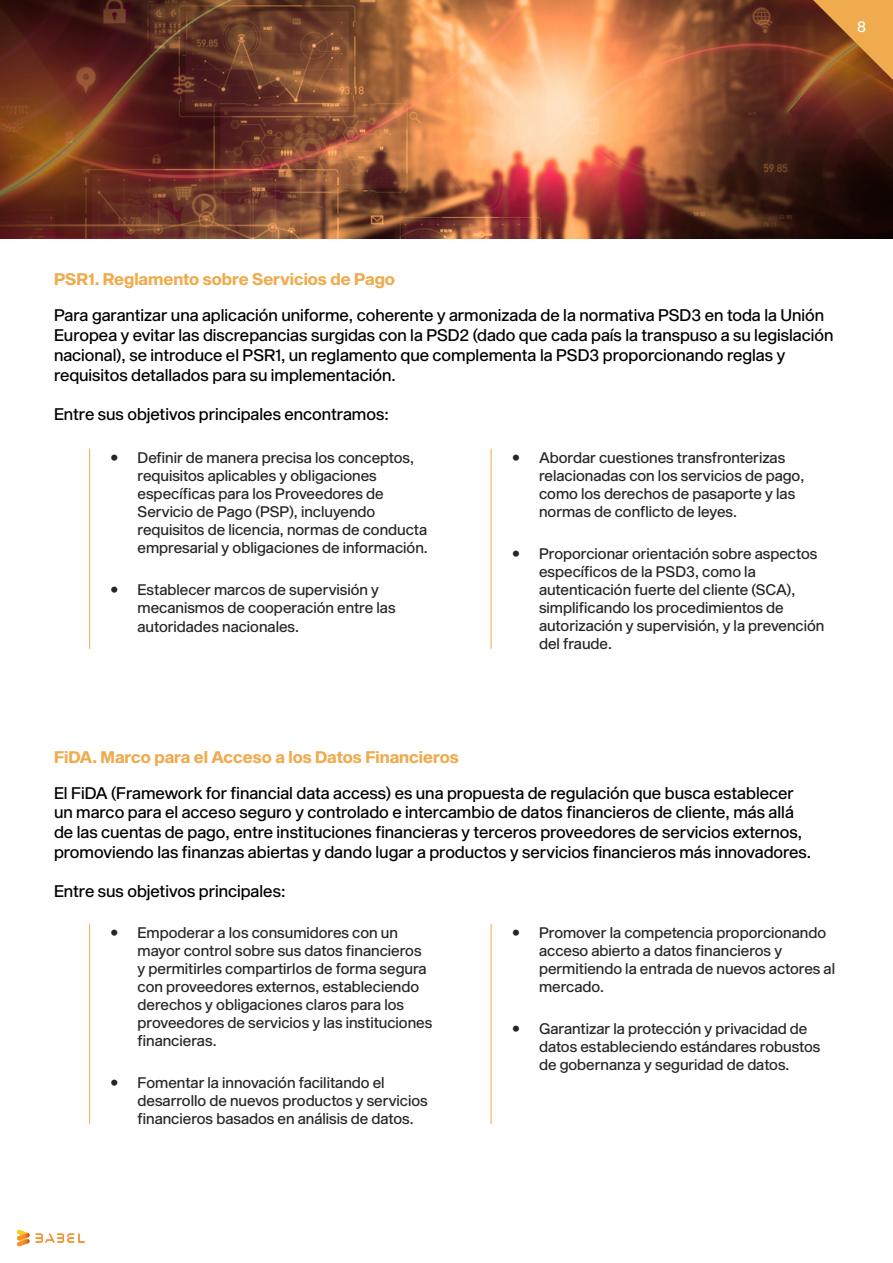
<style>
.page{position:relative;width:893px;height:1263px;background:#fff}
.page>*{position:absolute;margin:0;border:0;box-sizing:border-box;transform-origin:0 0}
.t1{font:16.5px/19.8px "Sequel Sans Headline";color:#000}
.t2{font:700 16.5px "Sequel Sans Headline";color:#efab4d}
.t3{font:15px/18px "Sequel Sans Headline";color:#262626}
.t4{font:15px "Sequel Sans Headline";color:#fff}
</style>
<div class="page">
<img style="left:0;top:0;width:893px;height:238px">
<svg style="left:813px;top:0;width:80px;height:80px;background:#b97934"></svg>
<svg style="left:35px;top:1233px;width:50px;height:10px"></svg>
<svg style="left:17px;top:1230px;width:12px;height:16px"></svg>
<hr style="left:89px;top:449px;width:1px;height:200px;background:#efaa4c">
<hr style="left:89px;top:924px;width:1px;height:200px;background:#efaa4c">
<hr style="left:491px;top:449px;width:1px;height:200px;background:#efaa4c">
<hr style="left:491px;top:924px;width:1px;height:200px;background:#efaa4c">
<p class="t4" style="left:857px;top:16px;width:10px">8</p>
<p class="t2" style="left:54px;top:268px;width:342px">PSR1. Reglamento sobre Servicios de Pago</p>
<p class="t1" style="left:54px;top:306px;width:781px">Para garantizar una aplicación uniforme, coherente y armonizada de la normativa PSD3 en toda la Unión Europea y evitar las discrepancias surgidas con la PSD2 (dado que cada país la transpuso a su legislación nacional), se introduce el PSR1, un reglamento que complementa la PSD3 proporcionando reglas y requisitos detallados para su implementación.</p>
<p class="t1" style="left:54px;top:405px;width:336px">Entre sus objetivos principales encontramos:</p>
<p class="t3" style="left:138px;top:450px;width:292px;text-indent:-27px">• Definir de manera precisa los conceptos, requisitos aplicables y obligaciones específicas para los Proveedores de Servicio de Pago (PSP), incluyendo requisitos de licencia, normas de conducta empresarial y obligaciones de información.</p>
<p class="t3" style="left:138px;top:582px;width:260px;text-indent:-27px">• Establecer marcos de supervisión y mecanismos de cooperación entre las autoridades nacionales.</p>
<p class="t2" style="left:54px;top:745px;width:406px">FiDA. Marco para el Acceso a los Datos Financieros</p>
<p class="t3" style="left:539px;top:450px;width:267px;text-indent:-27px">• Abordar cuestiones transfronterizas relacionadas con los servicios de pago, como los derechos de pasaporte y las normas de conflicto de leyes.</p>
<p class="t3" style="left:539px;top:545px;width:287px;text-indent:-27px">• Proporcionar orientación sobre aspectos específicos de la PSD3, como la autenticación fuerte del cliente (SCA), simplificando los procedimientos de autorización y supervisión, y la prevención del fraude.</p>
<p class="t1" style="left:54px;top:783px;width:759px">El FiDA (Framework for financial data access) es una propuesta de regulación que busca establecer un marco para el acceso seguro y controlado e intercambio de datos financieros de cliente, más allá de las cuentas de pago, entre instituciones financieras y terceros proveedores de servicios externos, promoviendo las finanzas abiertas y dando lugar a productos y servicios financieros más innovadores.</p>
<p class="t1" style="left:54px;top:882px;width:233px">Entre sus objetivos principales:</p>
<p class="t3" style="left:138px;top:925px;width:296px;text-indent:-27px">• Empoderar a los consumidores con un mayor control sobre sus datos financieros y permitirles compartirlos de forma segura con proveedores externos, estableciendo derechos y obligaciones claros para los proveedores de servicios y las instituciones financieras.</p>
<p class="t3" style="left:138px;top:1074px;width:292px;text-indent:-27px">• Fomentar la innovación facilitando el desarrollo de nuevos productos y servicios financieros basados en análisis de datos.</p>
<p class="t3" style="left:539px;top:925px;width:298px;text-indent:-27px">• Promover la competencia proporcionando acceso abierto a datos financieros y permitiendo la entrada de nuevos actores al mercado.</p>
<p class="t3" style="left:539px;top:1020px;width:283px;text-indent:-27px">• Garantizar la protección y privacidad de datos estableciendo estándares robustos de gobernanza y seguridad de datos.</p>
</div>
